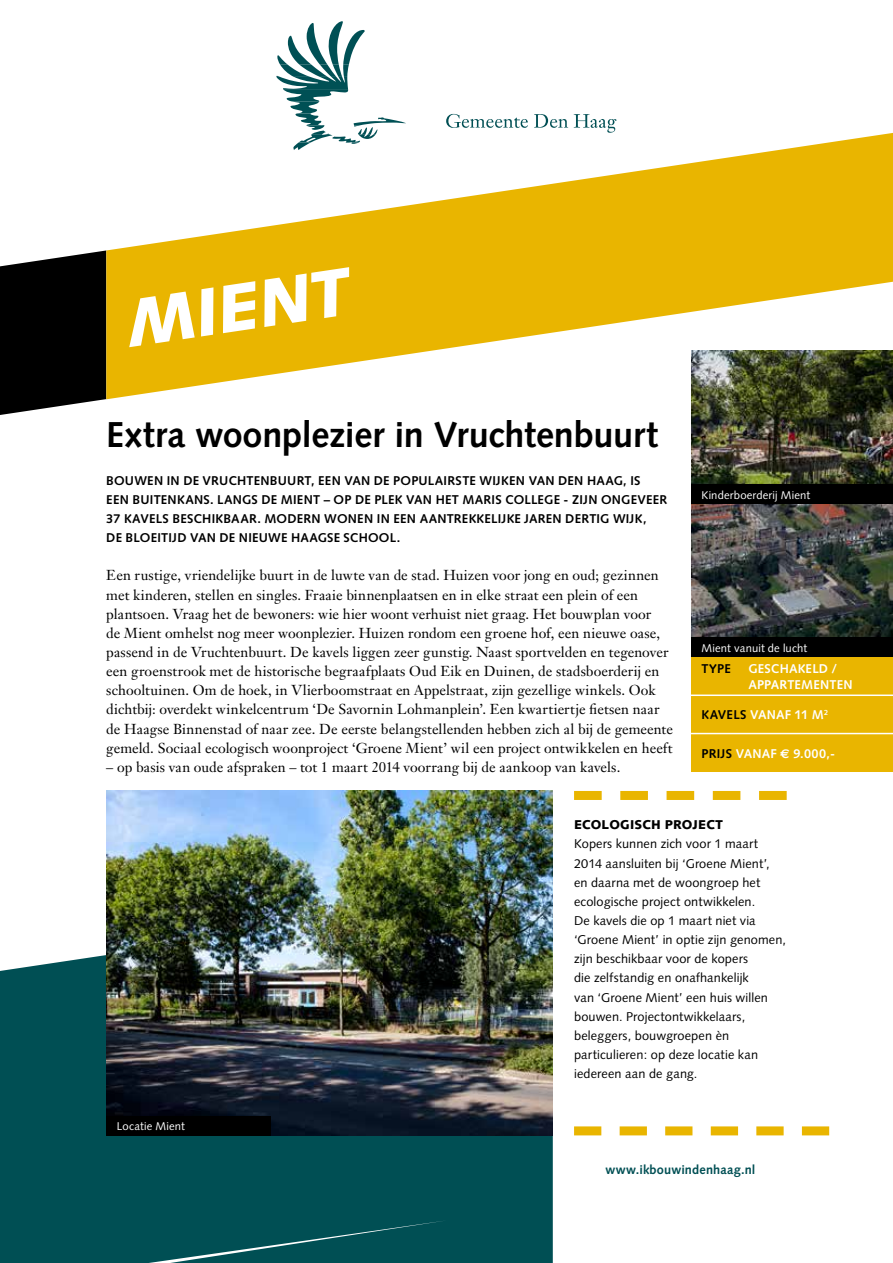
<style>
.page{position:relative;width:893px;height:1263px;background:#fff}
.page>*{position:absolute;margin:0;border:0;box-sizing:border-box;transform-origin:0 0}
.t1{font:italic 900 67.5px "Syntax";color:#fff}
.t2{font:700 36px "Syntax";letter-spacing:-.005em;color:#000}
.t3{font:14.25px/19.2px "Janson Text";letter-spacing:.005em;color:#000}
.t4{font:12.75px/19.2px "Syntax";letter-spacing:.01em;color:#000}
.t5{font:700 12.75px/19.2px "Syntax";letter-spacing:.015em;color:#000}
.t6{font:700 12.75px/15.8px "Syntax";letter-spacing:.015em;color:#fff}
.t7{font:700 12.75px "Syntax";letter-spacing:.015em;color:#004f54}
.t8{font:900 12.75px "Syntax";letter-spacing:.015em;color:#000}
.t9{font:11.25px "Syntax";letter-spacing:.015em;color:#fff}
.s1{color:#000}
.s2{font-family:"Euro Sans"}
</style>
<div class="page">
<div style="left:0;top:955px;width:553px;height:308px;background:#004f54"></div>
<img style="left:691px;top:399px;width:202px;height:86px">
<svg style="left:0;top:250px;width:106px;height:165px;background:#191919"></svg>
<svg style="left:574px;top:791px;width:213px;height:9px"></svg>
<svg style="left:574px;top:1126px;width:255px;height:9px"></svg>
<svg style="left:106px;top:133px;width:787px;height:266px;fill:#e9b500"></svg>
<img style="left:106px;top:791px;width:447px;height:344px">
<div style="left:149px;top:1220px;width:297px;height:43px;background:#004f54"></div>
<svg style="left:446px;top:114px;width:82px;height:14px"></svg>
<svg style="left:534px;top:114px;width:34px;height:14px"></svg>
<svg style="left:574px;top:114px;width:42px;height:19px"></svg>
<svg style="left:276px;top:21px;width:130px;height:129px"></svg>
<img style="left:691px;top:504px;width:202px;height:134px">
<div style="left:691px;top:638px;width:202px;height:19px;background:#000"></div>
<div style="left:106px;top:1116px;width:165px;height:19px;background:#000"></div>
<div style="left:691px;top:485px;width:202px;height:19px;background:#000"></div>
<div style="left:691px;top:657px;width:202px;height:115px;background:#e9b500"></div>
<hr style="left:691px;top:694px;width:202px;height:2px;background:#fff">
<hr style="left:691px;top:733px;width:202px;height:1px;background:#fff">
<h1 class="t1" style="left:118px;top:284px;width:226px;rotate:-8deg">MIENT</h1>
<h2 class="t2" style="left:106px;top:413px;width:553px">Extra woonplezier in Vruchtenbuurt</h2>
<p class="t5" style="left:106px;top:471px;width:563px">BOUWEN IN DE VRUCHTENBUURT, EEN VAN DE POPULAIRSTE WIJKEN VAN DEN HAAG, IS<br>EEN BUITENKANS. LANGS DE MIENT – OP DE PLEK VAN HET MARIS COLLEGE - ZIJN ONGEVEER 37 KAVELS BESCHIKBAAR. MODERN WONEN IN EEN AANTREKKELIJKE JAREN DERTIG WIJK,<br>DE BLOEITIJD VAN DE NIEUWE HAAGSE SCHOOL.</p>
<p class="t3" style="left:106px;top:566px;width:568px">Een rustige, vriendelijke buurt in de luwte van de stad. Huizen voor jong en oud; gezinnen met kinderen, stellen en singles. Fraaie binnenplaatsen en in elke straat een plein of een plantsoen. Vraag het de bewoners: wie hier woont verhuist niet graag. Het bouwplan voor<br>de Mient omhelst nog meer woonplezier. Huizen rondom een groene hof, een nieuwe oase, passend in de Vruchtenbuurt. De kavels liggen zeer gunstig. Naast sportvelden en tegenover een groenstrook met de historische begraafplaats Oud Eik en Duinen, de stadsboerderij en schooltuinen. Om de hoek, in Vlierboomstraat en Appelstraat, zijn gezellige winkels. Ook dichtbij: overdekt winkelcentrum ‘De Savornin Lohmanplein’. Een kwartiertje fietsen naar de Haagse Binnenstad of naar zee. De eerste belangstellenden hebben zich al bij de gemeente gemeld. Sociaal ecologisch woonproject ‘Groene Mient’ wil een project ontwikkelen en heeft</p>
<p class="t3" style="left:106px;top:757px;width:516px">– op basis van oude afspraken – tot 1 maart 2014 voorrang bij de aankoop van kavels.</p>
<p class="t9" style="left:702px;top:488px;width:110px">Kinderboerderij Mient</p>
<p class="t9" style="left:702px;top:641px;width:107px">Mient vanuit de lucht</p>
<p class="t5" style="left:702px;top:659px;width:31px">TYPE</p>
<p class="t6" style="left:748px;top:661px;width:106px">GESCHAKELD /<br>APPARTEMENTEN</p>
<p class="t6" style="left:702px;top:707px;width:128px"><span class="s1">KAVELS</span> VANAF 11 M<sup>2</sup></p>
<p class="t6" style="left:702px;top:745px;width:135px"><span class="s1">PRIJS</span> VANAF <span class="s2">E</span> 9.000,-</p>
<p class="t9" style="left:117px;top:1119px;width:69px">Locatie Mient</p>
<p class="t8" style="left:574px;top:817px;width:150px">ECOLOGISCH PROJECT</p>
<p class="t4" style="left:574px;top:834px;width:213px">Kopers kunnen zich voor 1 maart<br>2014 aansluiten bij ‘Groene Mient’, en daarna met de woongroep het ecologische project ontwikkelen.<br>De kavels die op 1 maart niet via ‘Groene Mient’ in optie zijn genomen, zijn beschikbaar voor de kopers<br>die zelfstandig en onafhankelijk<br>van ‘Groene Mient’ een huis willen bouwen. Projectontwikkelaars, beleggers, bouwgroepen èn particulieren: op deze locatie kan iedereen aan de gang.</p>
<p class="t7" style="left:605px;top:1162px;width:152px">www.ikbouwindenhaag.nl</p>
</div>
